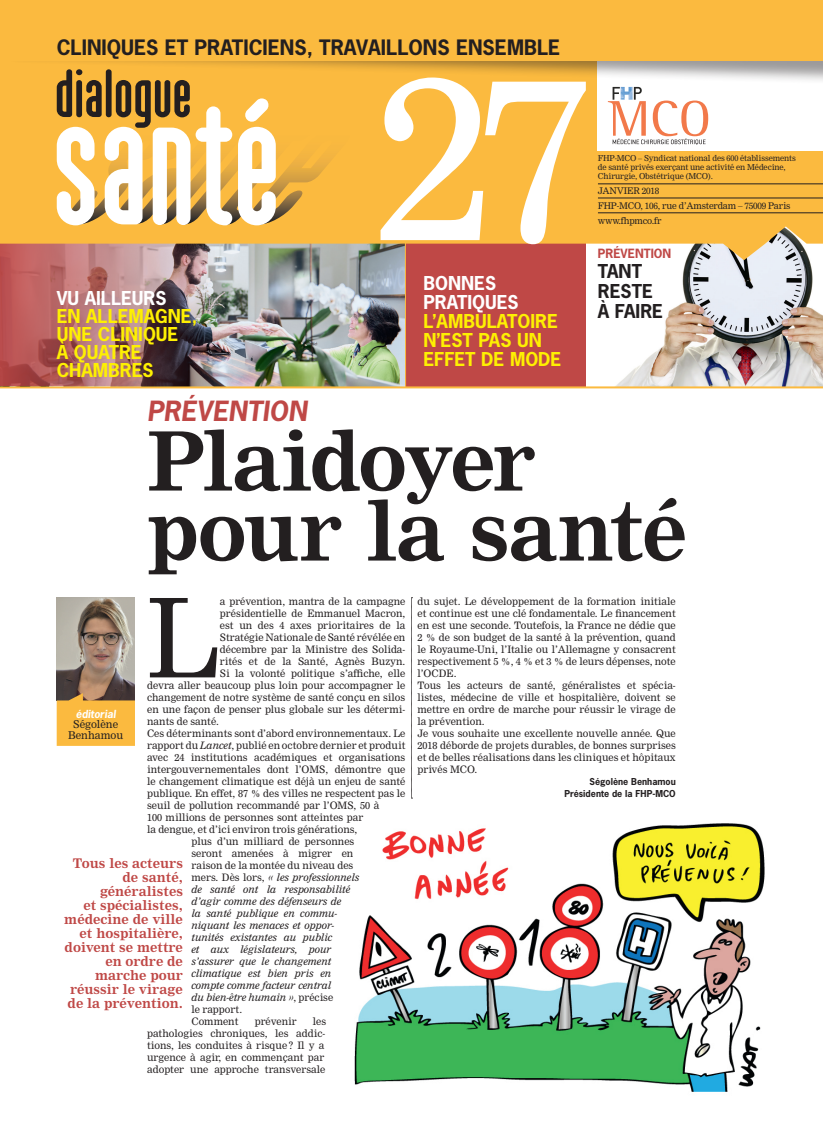
<style>
.page{position:relative;width:823px;height:1134px;background:#fff}
.page>*{position:absolute;margin:0;border:0;box-sizing:border-box;transform-origin:0 0}
.TexteEdito{font:107.4px "Nimrod";color:#231f20}
.SurtitreUne{font:700 80px/70px "Nimrod";letter-spacing:-.03em;color:#231f20}
.SurtitreUne-2{font:italic 700 26.2px "News Gothic";color:#bf4846}
.t1{font:700 20px "News Gothic";color:#231f20}
.TextVignetteUne{font:700 18px/18px "News Gothic";color:#fef002}
.TextVignetteUne-2{font:700 18px/19px "News Gothic";color:#fff}
.TextVignetteUne-3{font:700 18px/20px "News Gothic";color:#231f20}
.txtExergue{font:700 13px/14px "Nimrod";color:#bf4846;text-align:right}
.TextVignetteUne-4{font:700 12px "News Gothic";color:#bf4846}
.LégendeEdito{font:10.5px/10.4px "Nimrod";color:#231f20;text-align:center}
.t2{font:italic 700 10.5px "News Gothic";color:#fff}
.TexteEdito-2{font:10px/12px "Nimrod";color:#231f20;text-align:justify}
.TexteEdito-3{font:italic 10px "Nimrod";color:#231f20}
.textedate{font:9px "Nimrod";letter-spacing:-.02em;color:#231f20}
.SignatureEdito{font:700 9px "News Gothic";color:#231f20}
.oursUne{font:8px/8.8px "Nimrod";letter-spacing:-.015em;color:#231f20}
.s1{font-style:italic}
.s2{font-style:normal}
</style>
<div class="page">
<img style="left:215px;top:260px;width:189px;height:126px">
<img style="left:585px;top:260px;width:237px;height:126px">
<div style="left:405px;top:223px;width:180px;height:164px;background:#bf4846"></div>
<img style="left:0;top:260px;width:215px;height:126px">
<img style="left:354px;top:823px;width:411px;height:269px">
<hr style="left:404px;top:236px;width:2px;height:151px;background:#fbba3f">
<hr style="left:0;top:386px;width:822px;height:2px;background:#fbba3f">
<svg style="left:0;top:61px;width:822px;height:199px;background:#e9af54"></svg>
<hr style="left:597px;top:198px;width:225px;height:1px;background:#231f20">
<hr style="left:597px;top:213px;width:225px;height:1px;background:#231f20">
<hr style="left:597px;top:184px;width:225px;height:1px;background:#231f20">
<svg style="left:275px;top:98px;width:98px;height:127px;background:#f4b63f"></svg>
<svg style="left:57px;top:85px;width:218px;height:140px"></svg>
<div style="left:597px;top:23px;width:225px;height:128px;background:#fff"></div>
<div style="left:2px;top:0;width:820px;height:85px;background:#231f20;opacity:.45"></div>
<svg style="left:607px;top:87px;width:100px;height:58px"></svg>
<div style="left:0;top:0;width:822px;height:61px;background:#fbba3f"></div>
<img style="left:57px;top:598px;width:78px;height:95px">
<svg style="left:57px;top:693px;width:78px;height:53px;background:#e7ac40"></svg>
<svg style="left:411px;top:597px;width:1px;height:202px"></svg>
<svg style="left:380px;top:78px;width:205px;height:166px"></svg>
<p class="t1" style="left:57px;top:34px;width:504px">CLINIQUES ET PRATICIENS, TRAVAILLONS ENSEMBLE</p>
<p class="TextVignetteUne-2" style="left:57px;top:289px;width:111px">VU AILLEURS</p>
<p class="TextVignetteUne" style="left:57px;top:307px;width:142px">EN ALLEMAGNE,<br>UNE CLINIQUE<br>À QUATRE<br>CHAMBRES</p>
<p class="TextVignetteUne-2" style="left:423px;top:274px;width:97px">BONNES<br>PRATIQUES</p>
<p class="TextVignetteUne" style="left:423px;top:312px;width:139px;line-height:19px">L’AMBULATOIRE<br>N’EST PAS UN<br>EFFET DE MODE</p>
<p class="oursUne" style="left:597px;top:154px;width:199px">FHP-MCO – Syndicat national des 600 établissements de santé privés exerçant une activité en Médecine,<br>Chirurgie, Obstétrique (MCO).</p>
<p class="textedate" style="left:597px;top:186px;width:63px">JANVIER 2018</p>
<p class="textedate" style="left:597px;top:201px;width:194px">FHP-MCO, 106, rue d’Amsterdam – 75009 Paris</p>
<p class="textedate" style="left:597px;top:216px;width:65px">www.fhpmco.fr</p>
<p class="TextVignetteUne-4" style="left:597px;top:245px;width:75px">PRÉVENTION</p>
<p class="TextVignetteUne-3" style="left:597px;top:260px;width:67px">TANT<br>RESTE<br>À FAIRE</p>
<p class="SurtitreUne-2" style="left:147px;top:393px;width:161px">PRÉVENTION</p>
<p class="SurtitreUne" style="left:147px;top:426px;width:541px">Plaidoyer pour la santé</p>
<p class="TexteEdito" style="left:147px;top:574px;width:74px">L</p>
<p class="TexteEdito-2" style="left:220px;top:596px;width:187px">a prévention, mantra de la campagne</p>
<p class="TexteEdito-2" style="left:220px;top:608px;width:187px">présidentielle de Emmanuel Macron,</p>
<p class="TexteEdito-2" style="left:220px;top:620px;width:187px">est un des 4 axes prioritaires de la</p>
<p class="TexteEdito-2" style="left:220px;top:632px;width:187px">Stratégie Nationale de Santé révélée en</p>
<p class="TexteEdito-2" style="left:220px;top:644px;width:187px">décembre par la Ministre des Solida-</p>
<p class="TexteEdito-2" style="left:220px;top:656px;width:187px">rités et de la Santé, Agnès Buzyn.</p>
<p class="TexteEdito-2" style="left:220px;top:668px;width:187px">Si la volonté politique s’affiche, elle</p>
<p class="TexteEdito-2" style="left:147px;top:680px;width:260px">devra aller beaucoup plus loin pour accompagner le</p>
<p class="TexteEdito-2" style="left:147px;top:692px;width:259px">changement de notre système de santé conçu en silos</p>
<p class="TexteEdito-2" style="left:147px;top:704px;width:260px">en une façon de penser plus globale sur les détermi-</p>
<p class="TexteEdito-2" style="left:147px;top:716px;width:73px">nants de santé.</p>
<p class="TexteEdito-2" style="left:147px;top:728px;width:260px">Ces déterminants sont d’abord environnementaux. Le</p>
<p class="TexteEdito-2" style="left:147px;top:740px;width:260px">rapport du <span class="s1">Lancet</span>, publié en octobre dernier et produit</p>
<p class="TexteEdito-2" style="left:147px;top:752px;width:259px">avec 24 institutions académiques et organisations</p>
<p class="TexteEdito-2" style="left:147px;top:764px;width:260px">intergouvernementales dont l’OMS, démontre que</p>
<p class="TexteEdito-2" style="left:147px;top:776px;width:260px">le changement climatique est déjà un enjeu de santé</p>
<p class="TexteEdito-2" style="left:147px;top:788px;width:260px">publique. En effet, 87 % des villes ne respectent pas le</p>
<p class="TexteEdito-2" style="left:147px;top:800px;width:233px">seuil de pollution recommandé par l’OMS, 50 à</p>
<p class="TexteEdito-2" style="left:147px;top:812px;width:218px">100 millions de personnes sont atteintes par</p>
<p class="TexteEdito-2" style="left:147px;top:824px;width:211px">la dengue, et d’ici environ trois générations,</p>
<p class="TexteEdito-2" style="left:191px;top:836px;width:164px">plus d’un milliard de personnes</p>
<p class="TexteEdito-2" style="left:191px;top:848px;width:163px">seront amenées à migrer en</p>
<p class="TexteEdito-2" style="left:191px;top:860px;width:163px">raison de la montée du niveau des</p>
<p class="TexteEdito-3" style="left:191px;top:872px;width:169px"><span class="s2">mers. Dès lors,</span> « les professionnels</p>
<p class="TexteEdito-3" style="left:191px;top:884px;width:160px">de santé ont la responsabilité</p>
<p class="TexteEdito-3" style="left:191px;top:896px;width:151px">d’agir comme des défenseurs de</p>
<p class="TexteEdito-3" style="left:191px;top:908px;width:147px">la santé publique en commu-</p>
<p class="TexteEdito-3" style="left:191px;top:920px;width:144px">niquant les menaces et oppor-</p>
<p class="TexteEdito-3" style="left:191px;top:932px;width:142px">tunités existantes au public</p>
<p class="TexteEdito-3" style="left:191px;top:944px;width:141px">et aux législateurs, pour</p>
<p class="TexteEdito-3" style="left:191px;top:956px;width:141px">s’assurer que le changement</p>
<p class="TexteEdito-3" style="left:191px;top:968px;width:141px">climatique est bien pris en</p>
<p class="TexteEdito-3" style="left:191px;top:980px;width:141px">compte comme facteur central</p>
<p class="TexteEdito-3" style="left:191px;top:992px;width:143px">du bien-être humain »<span class="s2">, précise</span></p>
<p class="TexteEdito-2" style="left:191px;top:1004px;width:52px">le rapport.</p>
<p class="TexteEdito-2" style="left:191px;top:1016px;width:48px">Comment</p>
<p class="TexteEdito-2" style="left:254px;top:1016px;width:43px">prévenir</p>
<p class="t2" style="left:76px;top:707px;width:42px">éditorial</p>
<p class="LégendeEdito" style="left:68px;top:719px;width:57px">Ségolène<br>Benhamou</p>
<p class="txtExergue" style="left:64px;top:856px;width:120px">Tous les acteurs de santé, généralistes<br>et spécialistes, médecine de ville et hospitalière, doivent se mettre en ordre de marche pour réussir le virage de la prévention.</p>
<p class="TexteEdito-2" style="left:147px;top:1016px;width:181px;text-align:left;text-indent:166px">les pathologies chroniques, les addic&shy;tions, les conduites à risque ? Il y a urgence à agir, en commençant par adopter une approche transversale</p>
<p class="TexteEdito-2" style="left:417px;top:596px;width:260px">du sujet. Le développement de la formation initiale et continue est une clé fondamentale. Le financement en est une seconde. Toutefois, la France ne dédie que 2 % de son budget de la santé à la prévention, quand le Royaume-Uni, l’Italie ou l’Allemagne y consacrent respectivement 5 %, 4 % et 3 % de leurs dépenses, note l’OCDE.</p>
<p class="TexteEdito-2" style="left:417px;top:680px;width:260px">Tous les acteurs de santé, généralistes et spécia&shy;listes, médecine de ville et hospitalière, doivent se mettre en ordre de marche pour réussir le virage de la prévention.</p>
<p class="TexteEdito-2" style="left:417px;top:728px;width:260px">Je vous souhaite une excellente nouvelle année. Que 2018 déborde de projets durables, de bonnes surprises et de belles réalisations dans les cliniques et hôpitaux privés MCO.</p>
<p class="SignatureEdito" style="left:589px;top:776px;width:88px">Ségolène Benhamou</p>
<p class="SignatureEdito" style="left:564px;top:788px;width:113px">Présidente de la FHP-MCO</p>
</div>
